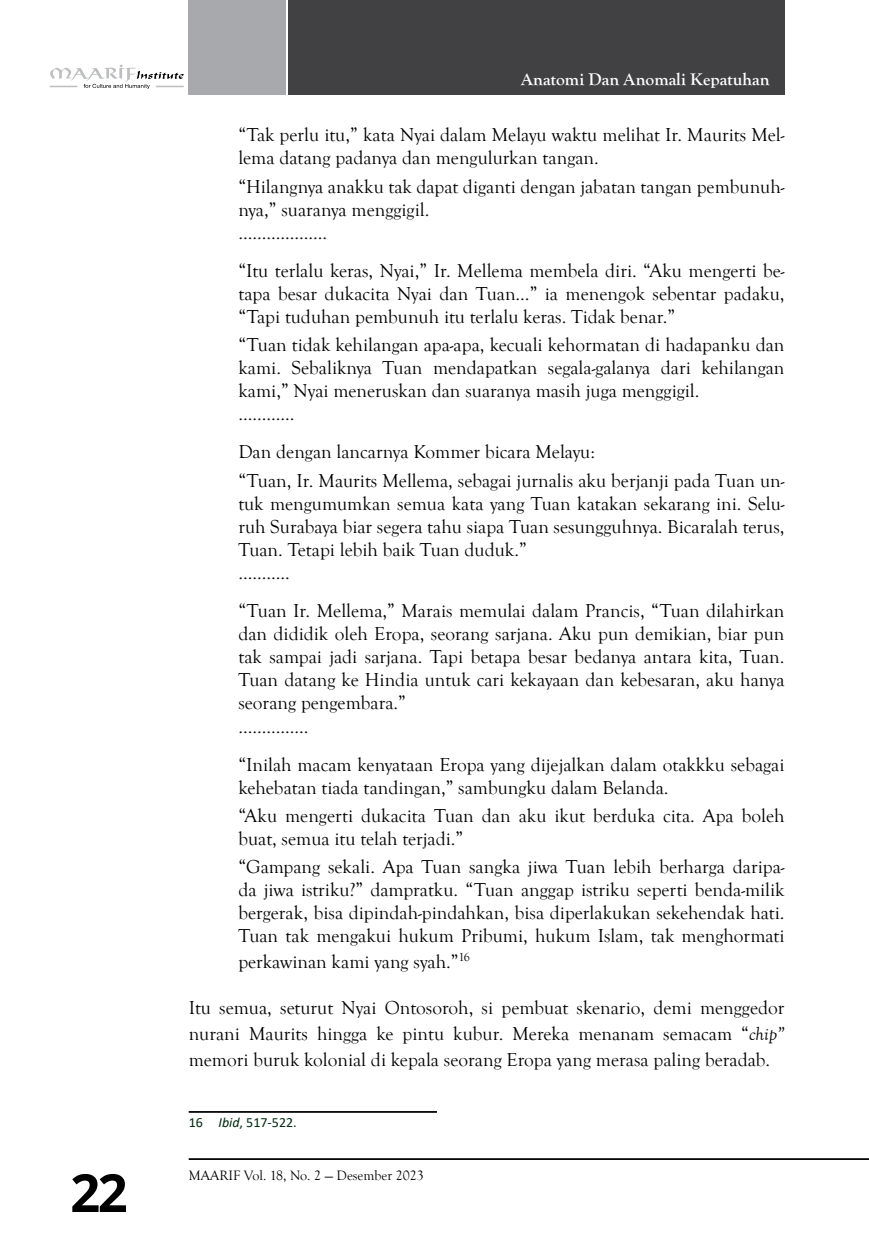
<style>
.page{position:relative;width:869px;height:1241px;background:#fff}
.page>*{position:absolute;margin:0;border:0;box-sizing:border-box;transform-origin:0 0}
.t1{font:700 52.5px "Open Sans";color:#000}
.t2{font:19.25px/23.1px "Goudy Old Style T";color:#000}
.t3{font:700 17.5px "Goudy Old Style T";color:#fff}
.t4{font:14px "Goudy Old Style T";color:#000}
.t5{font:14px "Calibri";color:#002b10}
.s1{font-style:italic}
</style>
<div class="page">
<div style="left:189px;top:0;width:97px;height:94px;background:#a7a9ac"></div>
<hr style="left:189px;top:1157px;width:679px;height:2px;background:#000">
<div style="left:288px;top:0;width:496px;height:94px;background:#414042"></div>
<svg style="left:50px;top:64px;width:134px;height:25px"></svg>
<hr style="left:189px;top:1110px;width:248px;height:2px;background:#000">
<p class="t3" style="left:521px;top:69px;width:250px">Anatomi Dan Anomali Kepatuhan</p>
<p class="t2" style="left:238px;top:124px;width:547px">“Tak perlu itu,” kata Nyai dalam Melayu waktu melihat Ir. Maurits Mel&shy;lema datang padanya dan mengulurkan tangan.</p>
<p class="t2" style="left:238px;top:175px;width:547px">“Hilangnya anakku tak dapat diganti dengan jabatan tangan pembunuh&shy;nya,” suaranya menggigil.<br>……………….</p>
<p class="t2" style="left:238px;top:259px;width:547px;text-align:justify">“Itu terlalu keras, Nyai,” Ir. Mellema membela diri. “Aku mengerti be&shy;tapa besar dukacita Nyai dan Tuan…” ia menengok sebentar padaku, “Tapi tuduhan pembunuh itu terlalu keras. Tidak benar.”</p>
<p class="t2" style="left:238px;top:333px;width:547px">“Tuan tidak kehilangan apa-apa, kecuali kehormatan di hadapanku dan kami. Sebaliknya Tuan mendapatkan segala-galanya dari kehilangan kami,” Nyai meneruskan dan suaranya masih juga menggigil.<br>…………</p>
<p class="t2" style="left:238px;top:438px;width:547px;line-height:28px">Dan dengan lancarnya Kommer bicara Melayu:<br>“Tuan, Ir. Maurits Mellema, sebagai jurnalis aku berjanji pada Tuan un-</p>
<p class="t2" style="left:238px;top:492px;width:547px">tuk mengumumkan semua kata yang Tuan katakan sekarang ini. Selu&shy;ruh Surabaya biar segera tahu siapa Tuan sesungguhnya. Bicaralah terus, Tuan. Tetapi lebih baik Tuan duduk.”<br>………..</p>
<p class="t2" style="left:238px;top:599px;width:547px">“Tuan Ir. Mellema,” Marais memulai dalam Prancis, “Tuan dilahirkan dan dididik oleh Eropa, seorang sarjana. Aku pun demikian, biar pun tak sampai jadi sarjana. Tapi betapa besar bedanya antara kita, Tuan.<br>Tuan datang ke Hindia untuk cari kekayaan dan kebesaran, aku hanya seorang pengembara.”<br>……………</p>
<p class="t2" style="left:238px;top:753px;width:547px">“Inilah macam kenyataan Eropa yang dijejalkan dalam otakkku sebagai kehebatan tiada tandingan,” sambungku dalam Belanda.</p>
<p class="t2" style="left:238px;top:804px;width:547px">“Aku mengerti dukacita Tuan dan aku ikut berduka cita. Apa boleh buat, semua itu telah terjadi.”</p>
<p class="t2" style="left:238px;top:855px;width:547px;text-align:justify">“Gampang sekali. Apa Tuan sangka jiwa Tuan lebih berharga daripa&shy;da jiwa istriku?” dampratku. “Tuan anggap istriku seperti benda-milik bergerak, bisa dipindah-pindahkan, bisa diperlakukan sekehendak hati.<br>Tuan tak mengakui hukum Pribumi, hukum Islam, tak menghormati</p>
<p class="t2" style="left:238px;top:949px;width:233px">perkawinan kami yang syah.”<sup>16</sup></p>
<p class="t2" style="left:189px;top:994px;width:597px;line-height:26.2px;text-align:justify">Itu semua, seturut Nyai Ontosoroh, si pembuat skenario, demi menggedor nurani Maurits hingga ke pintu kubur. Mereka menanam semacam “<span class="s1">chip” </span>memori buruk kolonial di kepala seorang Eropa yang merasa paling beradab.</p>
<p class="t5" style="left:189px;top:1112px;width:109px">16 <span class="s1">Ibid</span>, 517-522.</p>
<h1 class="t1" style="left:70px;top:1156px;width:59px">22</h1>
<p class="t4" style="left:189px;top:1167px;width:236px">MAARIF Vol. 18, No. 2 — Desember 2023</p>
</div>
